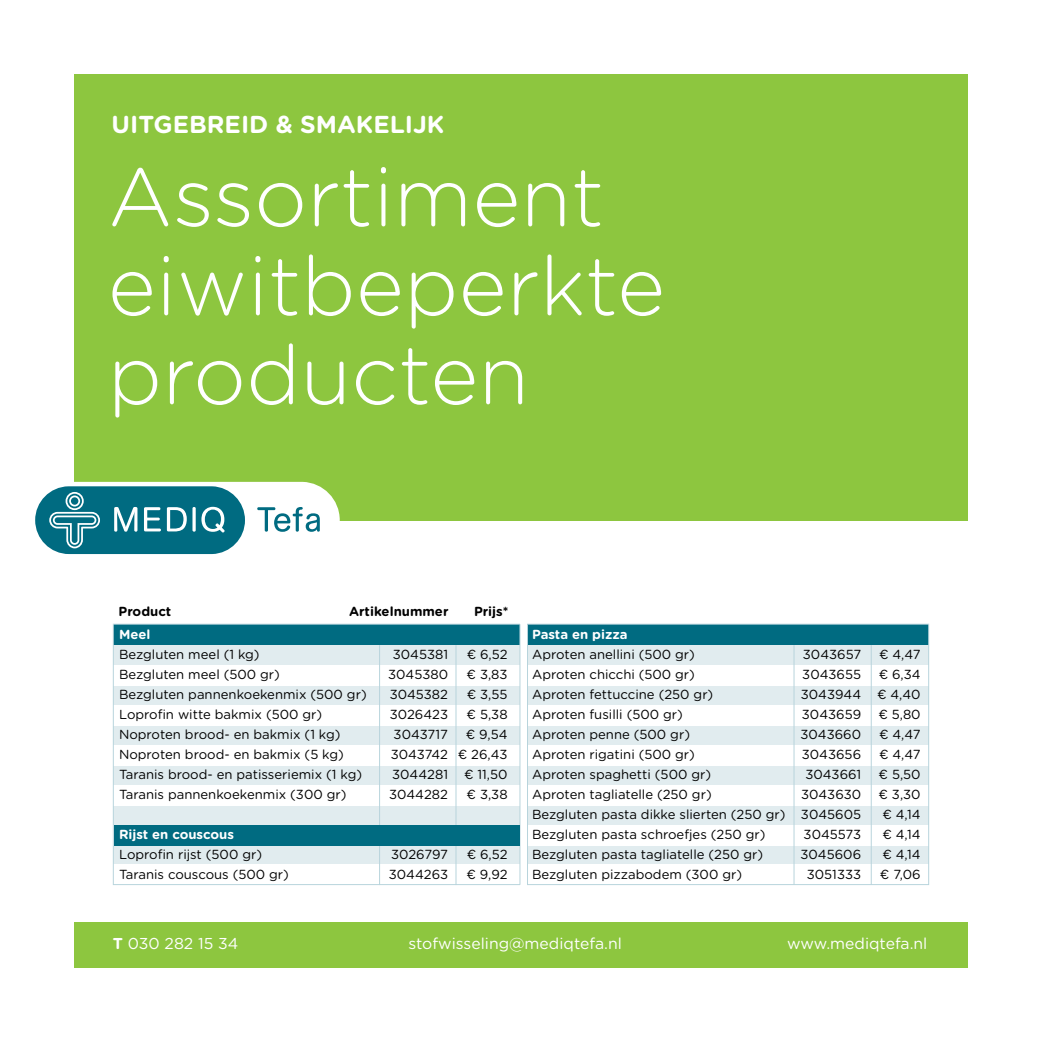
<style>
.page{position:relative;width:1042px;height:1042px;background:#fff}
.page>*{position:absolute;margin:0;border:0;box-sizing:border-box;transform-origin:0 0}
.t1{font:300 82.6px/88.9px "Gotham Rounded";color:#fff}
.t2{font:700 24.5px "Gotham Rounded";color:#fff}
.t3{font:15.75px "Gotham Rounded";color:#fff}
.t4{font:13.12px "Gotham Rounded";color:#000}
.t5{font:700 13.12px "Gotham Rounded";color:#fff}
.t6{font:700 13.12px "Gotham Rounded";color:#000}
.s1{font-weight:700}
</style>
<div class="page">
<div style="left:114px;top:624px;width:815px;height:21px;background:#006b81"></div>
<div style="left:113px;top:645px;width:816px;height:20px;background:#e1ecef"></div>
<div style="left:113px;top:685px;width:816px;height:20px;background:#e1ecef"></div>
<div style="left:113px;top:725px;width:816px;height:20px;background:#e1ecef"></div>
<div style="left:113px;top:765px;width:816px;height:20px;background:#e1ecef"></div>
<div style="left:113px;top:805px;width:816px;height:20px;background:#e1ecef"></div>
<div style="left:113px;top:845px;width:816px;height:20px;background:#e1ecef"></div>
<div style="left:74px;top:74px;width:893px;height:446px;background:#8dc63f"></div>
<svg style="left:35px;top:482px;width:305px;height:73px"></svg>
<hr style="left:379px;top:645px;width:1px;height:240px;background:#b8d4dc">
<hr style="left:455px;top:645px;width:1px;height:240px;background:#b8d4dc">
<hr style="left:793px;top:645px;width:1px;height:240px;background:#b8d4dc">
<hr style="left:871px;top:645px;width:1px;height:240px;background:#b8d4dc">
<div style="left:520px;top:598px;width:7px;height:334px;background:#fff"></div>
<hr style="left:527px;top:624px;width:1px;height:261px;background:#b8d4dc">
<hr style="left:519px;top:624px;width:1px;height:261px;background:#b8d4dc">
<div style="left:114px;top:825px;width:405px;height:20px;background:#006b81"></div>
<div style="left:74px;top:921px;width:893px;height:46px;background:#8dc63f"></div>
<h2 class="t2" style="left:112px;top:106px;width:334px">UITGEBREID &amp; SMAKELIJK</h2>
<h1 class="t1" style="left:108px;top:149px;width:559px">Assortiment eiwitbeperkte producten</h1>
<p class="t6" style="left:119px;top:602px;width:54px">Product</p>
<p class="t6" style="left:349px;top:602px;width:101px">Artikelnummer</p>
<p class="t6" style="left:474px;top:602px;width:36px">Prijs*</p>
<p class="t5" style="left:119px;top:625px;width:33px">Meel</p>
<p class="t4" style="left:119px;top:645px;width:142px">Bezgluten meel (1 kg)</p>
<p class="t4" style="left:393px;top:645px;width:57px">3045381</p>
<p class="t4" style="left:467px;top:645px;width:42px">€ 6,52</p>
<p class="t4" style="left:119px;top:665px;width:162px">Bezgluten meel (500 gr)</p>
<p class="t4" style="left:388px;top:665px;width:61px">3045380</p>
<p class="t4" style="left:467px;top:665px;width:42px">€ 3,83</p>
<p class="t4" style="left:119px;top:685px;width:249px">Bezgluten pannenkoekenmix (500 gr)</p>
<p class="t4" style="left:390px;top:685px;width:60px">3045382</p>
<p class="t4" style="left:467px;top:685px;width:42px">€ 3,55</p>
<p class="t4" style="left:119px;top:705px;width:205px">Loprofin witte bakmix (500 gr)</p>
<p class="t4" style="left:390px;top:705px;width:60px">3026423</p>
<p class="t4" style="left:467px;top:705px;width:42px">€ 5,38</p>
<p class="t4" style="left:119px;top:725px;width:223px">Noproten brood- en bakmix (1 kg)</p>
<p class="t4" style="left:394px;top:725px;width:56px">3043717</p>
<p class="t4" style="left:466px;top:725px;width:43px">€ 9,54</p>
<p class="t4" style="left:119px;top:745px;width:226px">Noproten brood- en bakmix (5 kg)</p>
<p class="t4" style="left:391px;top:745px;width:118px">3043742 € 26,43</p>
<p class="t4" style="left:119px;top:765px;width:245px">Taranis brood- en patisseriemix (1 kg)</p>
<p class="t4" style="left:392px;top:765px;width:117px">3044281 € 11,50</p>
<p class="t4" style="left:119px;top:786px;width:229px">Taranis pannenkoekenmix (300 gr)</p>
<p class="t4" style="left:389px;top:786px;width:61px">3044282</p>
<p class="t4" style="left:467px;top:786px;width:42px">€ 3,38</p>
<p class="t5" style="left:119px;top:825px;width:116px">Rijst en couscous</p>
<p class="t4" style="left:119px;top:845px;width:145px">Loprofin rijst (500 gr)</p>
<p class="t4" style="left:391px;top:845px;width:59px">3026797</p>
<p class="t4" style="left:467px;top:845px;width:42px">€ 6,52</p>
<p class="t4" style="left:119px;top:865px;width:171px">Taranis couscous (500 gr)</p>
<p class="t4" style="left:389px;top:865px;width:61px">3044263</p>
<p class="t4" style="left:466px;top:865px;width:43px">€ 9,92</p>
<p class="t5" style="left:532px;top:625px;width:97px">Pasta en pizza</p>
<p class="t4" style="left:532px;top:645px;width:164px">Aproten anellini (500 gr)</p>
<p class="t4" style="left:803px;top:645px;width:60px">3043657</p>
<p class="t4" style="left:879px;top:645px;width:43px">€ 4,47</p>
<p class="t4" style="left:532px;top:665px;width:164px">Aproten chicchi (500 gr)</p>
<p class="t4" style="left:802px;top:665px;width:60px">3043655</p>
<p class="t4" style="left:878px;top:665px;width:43px">€ 6,34</p>
<p class="t4" style="left:532px;top:685px;width:183px">Aproten fettuccine (250 gr)</p>
<p class="t4" style="left:801px;top:685px;width:121px">3043944 € 4,40</p>
<p class="t4" style="left:532px;top:705px;width:152px">Aproten fusilli (500 gr)</p>
<p class="t4" style="left:802px;top:705px;width:61px">3043659</p>
<p class="t4" style="left:878px;top:705px;width:44px">€ 5,80</p>
<p class="t4" style="left:532px;top:725px;width:159px">Aproten penne (500 gr)</p>
<p class="t4" style="left:800px;top:725px;width:62px">3043660</p>
<p class="t4" style="left:879px;top:725px;width:43px">€ 4,47</p>
<p class="t4" style="left:532px;top:745px;width:164px">Aproten rigatini (500 gr)</p>
<p class="t4" style="left:802px;top:745px;width:61px">3043656</p>
<p class="t4" style="left:879px;top:745px;width:43px">€ 4,47</p>
<p class="t4" style="left:532px;top:765px;width:180px">Aproten spaghetti (500 gr)</p>
<p class="t4" style="left:805px;top:765px;width:57px">3043661</p>
<p class="t4" style="left:878px;top:765px;width:44px">€ 5,50</p>
<p class="t4" style="left:532px;top:785px;width:181px">Aproten tagliatelle (250 gr)</p>
<p class="t4" style="left:801px;top:785px;width:62px">3043630</p>
<p class="t4" style="left:878px;top:785px;width:44px">€ 3,30</p>
<p class="t4" style="left:532px;top:805px;width:331px">Bezgluten pasta dikke slierten (250 gr) 3045605</p>
<p class="t4" style="left:882px;top:805px;width:40px">€ 4,14</p>
<p class="t4" style="left:532px;top:825px;width:235px">Bezgluten pasta schroefjes (250 gr)</p>
<p class="t4" style="left:803px;top:825px;width:59px">3045573</p>
<p class="t4" style="left:882px;top:825px;width:40px">€ 4,14</p>
<p class="t4" style="left:532px;top:845px;width:233px">Bezgluten pasta tagliatelle (250 gr)</p>
<p class="t4" style="left:800px;top:845px;width:62px">3045606</p>
<p class="t4" style="left:882px;top:845px;width:40px">€ 4,14</p>
<p class="t4" style="left:532px;top:865px;width:211px">Bezgluten pizzabodem (300 gr)</p>
<p class="t4" style="left:807px;top:865px;width:56px">3051333</p>
<p class="t4" style="left:880px;top:865px;width:42px">€ 7,06</p>
<p class="t3" style="left:113px;top:932px;width:127px"><span class="s1">T</span> 030 282 15 34</p>
<p class="t3" style="left:408px;top:932px;width:215px">stofwisseling@mediqtefa.nl</p>
<p class="t3" style="left:787px;top:932px;width:142px">www.mediqtefa.nl</p>
</div>
